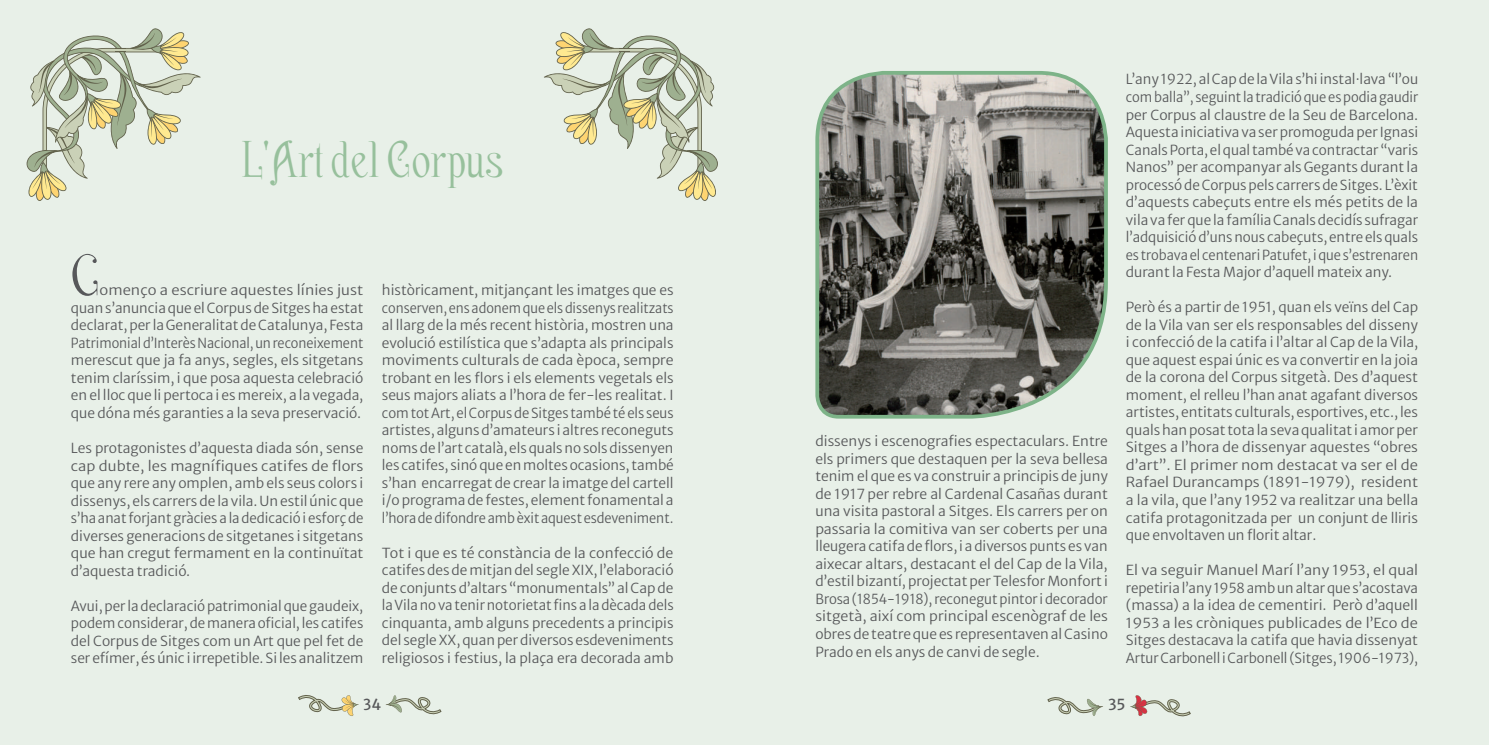
<style>
.page{position:relative;width:1489px;height:745px;background:#fff}
.page>*{position:absolute;margin:0;border:0;box-sizing:border-box;transform-origin:0 0}
.t1{font:52.25px "Nerea";color:#57585a;scale:1.07 1}
.t2{font:46.25px "Nerea";color:#97c09c}
.t3{font:15.12px "Merriweather Sans";color:#57585a;scale:.96 1}
.t4{font:15.12px "Merriweather Sans";color:#57585a}
.t5{font:300 13.75px/17.5px "Merriweather Sans";color:#57585a;text-align:justify}
.t6{font:300 13.75px/17.5px "Merriweather Sans";color:#57585a;text-align:justify;scale:1.07 1}
.t7{font:300 13.75px/17.5px "Merriweather Sans";color:#57585a;text-align:justify;scale:1.05 1}
</style>
<div class="page">
<div style="left:0;top:0;width:1488px;height:744px;background:#e8f0e8"></div>
<svg style="left:544px;top:28px;width:174px;height:173px"></svg>
<svg style="left:26px;top:28px;width:175px;height:173px"></svg>
<svg style="left:298px;top:695px;width:61px;height:21px"></svg>
<svg style="left:1130px;top:695px;width:60px;height:22px"></svg>
<svg style="left:386px;top:695px;width:55px;height:20px"></svg>
<svg style="left:1047px;top:697px;width:56px;height:18px"></svg>
<svg style="left:815px;top:71px;width:293px;height:348px;background:#787972"></svg>
<h2 class="t2" style="left:241px;top:131px;width:264px">L'Art del Corpus</h2>
<h1 class="t1" style="left:71px;top:243px;width:28px">C</h1>
<p class="t6" style="left:71px;top:280px;width:275px;text-indent:29px">omenço a escriure aquestes línies just quan s’anuncia que el Corpus de Sitges ha estat declarat, per la Generalitat de Catalunya, Festa Patrimonial d’Interès Nacional, un reconeixement merescut que ja fa anys, segles, els sitgetans tenim claríssim, i que posa aquesta celebració en el lloc que li pertoca i es mereix, a la vegada, que dóna més garanties a la seva preservació.</p>
<p class="t5" style="left:71px;top:437px;width:294px">Les protagonistes d’aquesta diada són, sense cap dubte, les magnífiques catifes de flors que any rere any omplen, amb els seus colors i dissenys, els carrers de la vila. Un estil únic que s’ha anat forjant gràcies a la dedicació i esforç de diverses generacions de sitgetanes i sitgetans que han cregut fermament en la continuïtat d’aquesta tradició.</p>
<p class="t5" style="left:71px;top:595px;width:294px">Avui, per la declaració patrimonial que gaudeix, podem considerar, de manera oficial, les catifes del Corpus de Sitges com un Art que pel fet de ser efímer, és únic i irrepetible. Si les analitzem</p>
<p class="t5" style="left:382px;top:279px;width:293px">històricament, mitjançant les imatges que es conserven, ens adonem que els dissenys realitzats al llarg de la més recent història, mostren una evolució estilística que s’adapta als principals moviments culturals de cada època, sempre trobant en les flors i els elements vegetals els seus majors aliats a l’hora de fer-les realitat. I com tot Art, el Corpus de Sitges també té els seus artistes, alguns d’amateurs i altres reconeguts noms de l’art català, els quals no sols dissenyen les catifes, sinó que en moltes ocasions, també s’han encarregat de crear la imatge del cartell i/o programa de festes, element fonamental a l’hora de difondre amb èxit aquest esdeveniment.</p>
<p class="t5" style="left:382px;top:542px;width:293px">Tot i que es té constància de la confecció de catifes des de mitjan del segle XIX, l’elaboració de conjunts d’altars “monumentals” al Cap de la Vila no va tenir notorietat fins a la dècada dels cinquanta, amb alguns precedents a principis del segle XX, quan per diversos esdeveniments religiosos i festius, la plaça era decorada amb</p>
<p class="t5" style="left:815px;top:430px;width:294px">dissenys i escenografies espectaculars. Entre els primers que destaquen per la seva bellesa tenim el que es va construir a principis de juny de 1917 per rebre al Cardenal Casañas durant una visita pastoral a Sitges. Els carrers per on passaria la comitiva van ser coberts per una lleugera catifa de flors, i a diversos punts es van aixecar altars, destacant el del Cap de la Vila, d’estil bizantí, projectat per Telesfor Monfort i Brosa (1854-1918), reconegut pintor i decorador sitgetà, així com principal escenògraf de les obres de teatre que es representaven al Casino Prado en els anys de canvi de segle.</p>
<p class="t5" style="left:1125px;top:69px;width:294px">L’any 1922, al Cap de la Vila s’hi instal·lava “l’ou com balla”, seguint la tradició que es podia gaudir per Corpus al claustre de la Seu de Barcelona.<br>Aquesta iniciativa va ser promoguda per Ignasi Canals Porta, el qual també va contractar “varis Nanos” per acompanyar als Gegants durant la processó de Corpus pels carrers de Sitges. L’èxit d’aquests cabeçuts entre els més petits de la vila va fer que la família Canals decidís sufragar l’adquisició d’uns nous cabeçuts, entre els quals es trobava el centenari Patufet, i que s’estrenaren durant la Festa Major d’aquell mateix any.</p>
<p class="t5" style="left:1125px;top:297px;width:294px">Però és a partir de 1951, quan els veïns del Cap de la Vila van ser els responsables del disseny i confecció de la catifa i l’altar al Cap de la Vila, que aquest espai únic es va convertir en la joia de la corona del Corpus sitgetà. Des d’aquest moment, el relleu l’han anat agafant diversos artistes, entitats culturals, esportives, etc., les quals han posat tota la seva qualitat i amor per Sitges a l’hora de dissenyar aquestes “obres d’art”. El primer nom destacat va ser el de Rafael Durancamps (1891-1979), resident a la vila, que l’any 1952 va realitzar una bella catifa protagonitzada per un conjunt de lliris que envoltaven un florit altar.</p>
<p class="t7" style="left:1125px;top:559px;width:280px">El va seguir Manuel Marí l’any 1953, el qual repetiria l’any 1958 amb un altar que s’acostava (massa) a la idea de cementiri. Però d’aquell 1953 a les cròniques publicades de l’Eco de Sitges destacava la catifa que havia dissenyat Artur Carbonell i Carbonell (Sitges, 1906-1973),</p>
<p class="t3" style="left:363px;top:691px;width:20px">34</p>
<p class="t4" style="left:1107px;top:691px;width:19px">35</p>
</div>
